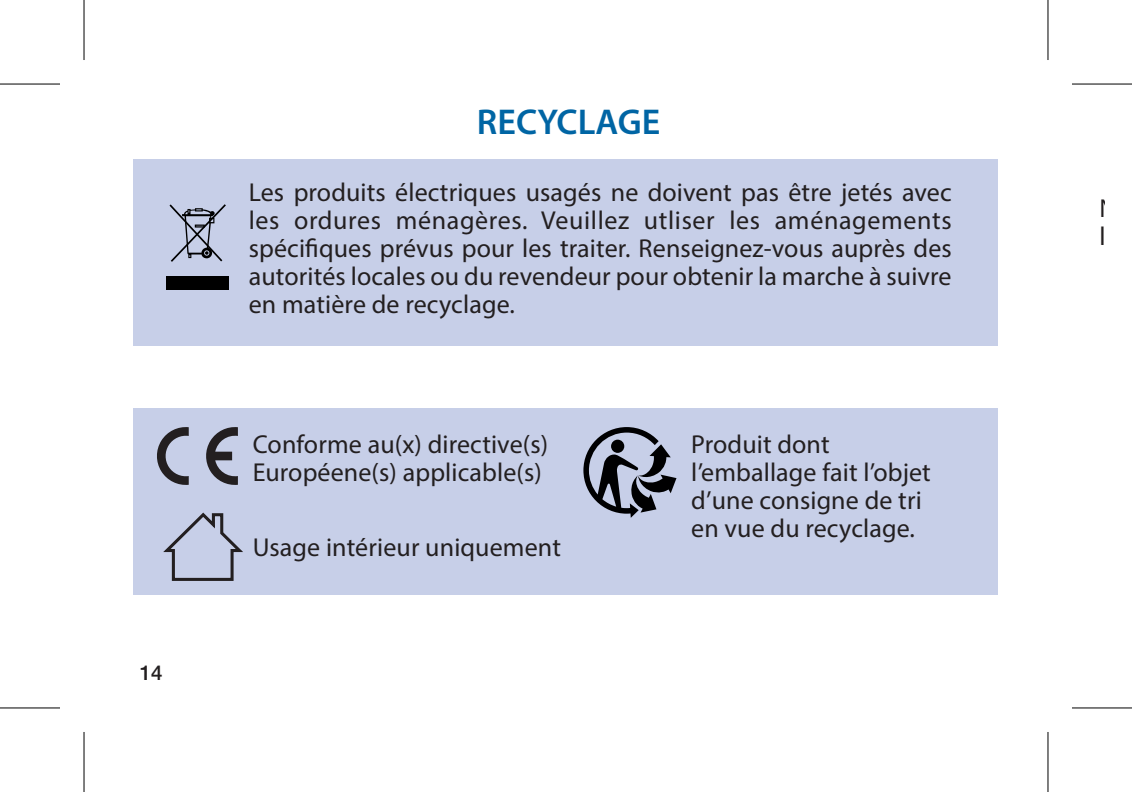
<style>
.page{position:relative;width:1132px;height:792px;background:#fff}
.page>*{position:absolute;margin:0;border:0;box-sizing:border-box;transform-origin:0 0}
.t1{font:600 36px "Myriad Pro";color:#0065a4}
.t2{font:26px/28px "Myriad Pro";letter-spacing:.005em;color:#231f20}
.t3{font:500 20.4px "Helvetica Neue LT Pro";color:#231f20}
</style>
<div class="page">
<div style="left:133px;top:160px;width:864px;height:186px;background:#c7cfe8"></div>
<div style="left:133px;top:408px;width:864px;height:186px;background:#c7cfe8"></div>
<svg style="left:169px;top:204px;width:57px;height:58px"></svg>
<svg style="left:166px;top:276px;width:62px;height:13px"></svg>
<svg style="left:157px;top:427px;width:32px;height:58px"></svg>
<svg style="left:206px;top:427px;width:32px;height:58px"></svg>
<svg style="left:583px;top:427px;width:93px;height:91px"></svg>
<svg style="left:163px;top:512px;width:80px;height:69px"></svg>
<svg style="left:0;top:708px;width:60px;height:1px"></svg>
<svg style="left:1072px;top:708px;width:60px;height:1px"></svg>
<svg style="left:1048px;top:0;width:1px;height:60px"></svg>
<svg style="left:1048px;top:732px;width:1px;height:60px"></svg>
<hr style="left:0;top:83px;width:60px;height:2px;background:#000">
<hr style="left:1072px;top:83px;width:60px;height:2px;background:#000">
<hr style="left:0;top:707px;width:60px;height:1px;background:#000">
<hr style="left:1072px;top:707px;width:60px;height:1px;background:#000">
<hr style="left:83px;top:0;width:2px;height:60px;background:#000">
<hr style="left:83px;top:732px;width:2px;height:60px;background:#000">
<hr style="left:1047px;top:0;width:1px;height:60px;background:#000">
<hr style="left:1047px;top:732px;width:1px;height:60px;background:#000">
<p class="t3" style="left:140px;top:660px;width:24px">14</p>
<h1 class="t1" style="left:477px;top:99px;width:185px">RECYCLAGE</h1>
<p class="t2" style="left:249px;top:178px;width:704px;text-align:justify">Les produits électriques usagés ne doivent pas être jetés avec les ordures ménagères. Veuillez utliser les aménagements spécifiques prévus pour les traiter. Renseignez-vous auprès des autorités locales ou du revendeur pour obtenir la marche à suivre en matière de recyclage.</p>
<p class="t2" style="left:253px;top:429px;width:297px">Conforme au(x) directive(s)<br>Européene(s) applicable(s)</p>
<p class="t2" style="left:253px;top:533px;width:310px">Usage intérieur uniquement</p>
<p class="t2" style="left:691px;top:429px;width:241px">Produit dont l’emballage fait l’objet d’une consigne de tri en vue du recyclage.</p>
<p class="t2" style="left:1099px;top:194px;width:33px">No</p>
</div>
